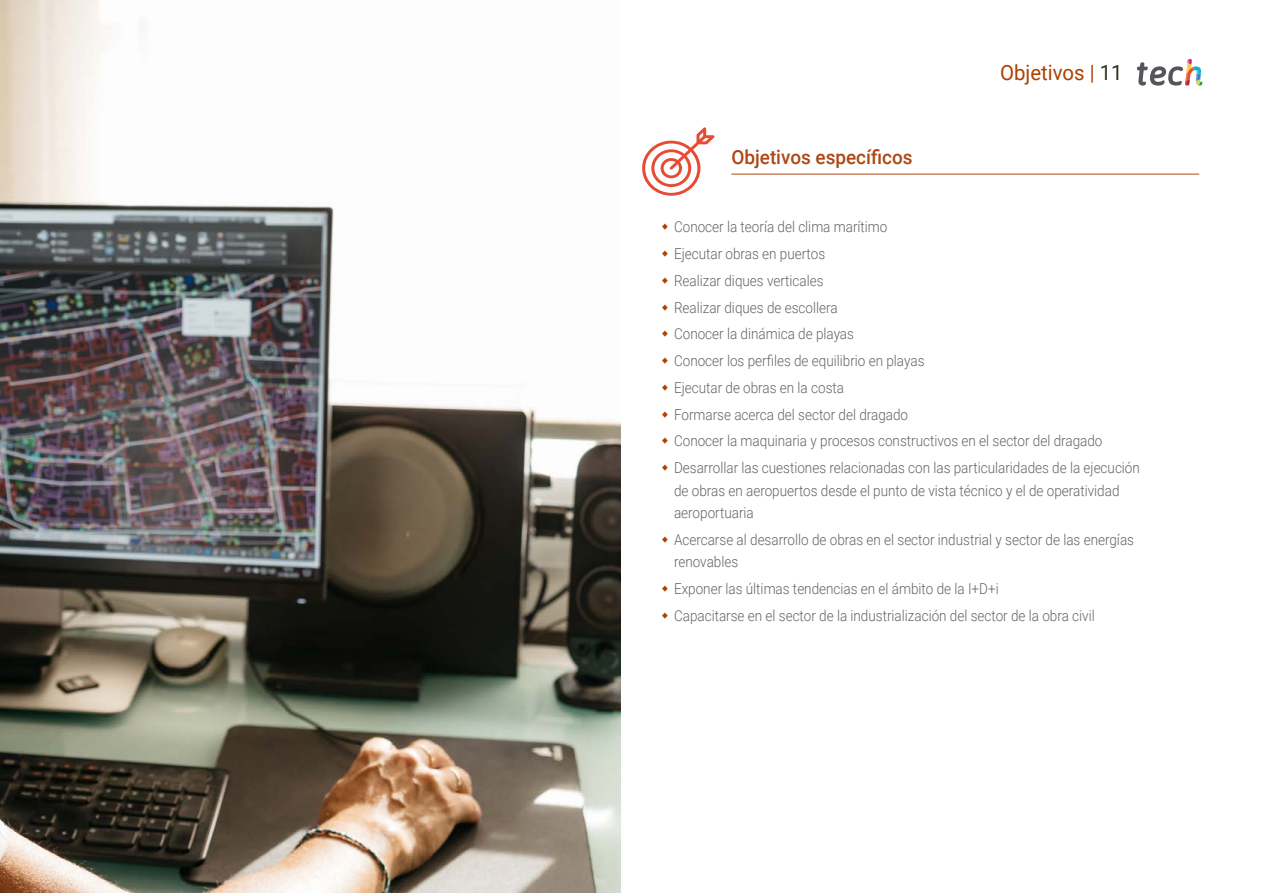
<style>
.page{position:relative;width:1263px;height:893px;background:#fff}
.page>*{position:absolute;margin:0;border:0;box-sizing:border-box;transform-origin:0 0}
.t1{font:21px "Roboto";color:#ae4000}
.t2{font:500 19.5px "Roboto";color:#ae4615}
.t3{font:300 15px/26.7px "Roboto";color:#61646a;scale:.9 1}
.s1{color:#312e20}
</style>
<div class="page">
<svg style="left:1137px;top:59px;width:65px;height:27px"></svg>
<img style="left:0;top:0;width:621px;height:893px">
<hr style="left:731px;top:174px;width:468px;height:1px;background:#ae4615">
<svg style="left:642px;top:127px;width:72px;height:69px"></svg>
<h2 class="t2" style="left:731px;top:144px;width:183px">Objetivos específicos</h2>
<h1 class="t1" style="left:1000px;top:57px;width:124px">Objetivos | <span class="s1">11</span></h1>
<p class="t3" style="left:674px;top:213px;width:519px">Conocer la teoría del clima marítimo<br>Ejecutar obras en puertos<br>Realizar diques verticales<br>Realizar diques de escollera<br>Conocer la dinámica de playas<br>Conocer los perfiles de equilibrio en playas<br>Ejecutar de obras en la costa<br>Formarse acerca del sector del dragado<br>Conocer la maquinaria y procesos constructivos en el sector del dragado Desarrollar las cuestiones relacionadas con las particularidades de la ejecución</p>
<p class="t3" style="left:674px;top:478px;width:496px;line-height:22.5px">de obras en aeropuertos desde el punto de vista técnico y el de operatividad aeroportuaria</p>
<p class="t3" style="left:674px;top:528px;width:513px;line-height:22.5px">Acercarse al desarrollo de obras en el sector industrial y sector de las energías renovables</p>
<p class="t3" style="left:674px;top:575px;width:469px">Exponer las últimas tendencias en el ámbito de la I+D+i<br>Capacitarse en el sector de la industrialización del sector de la obra civil</p>
</div>
